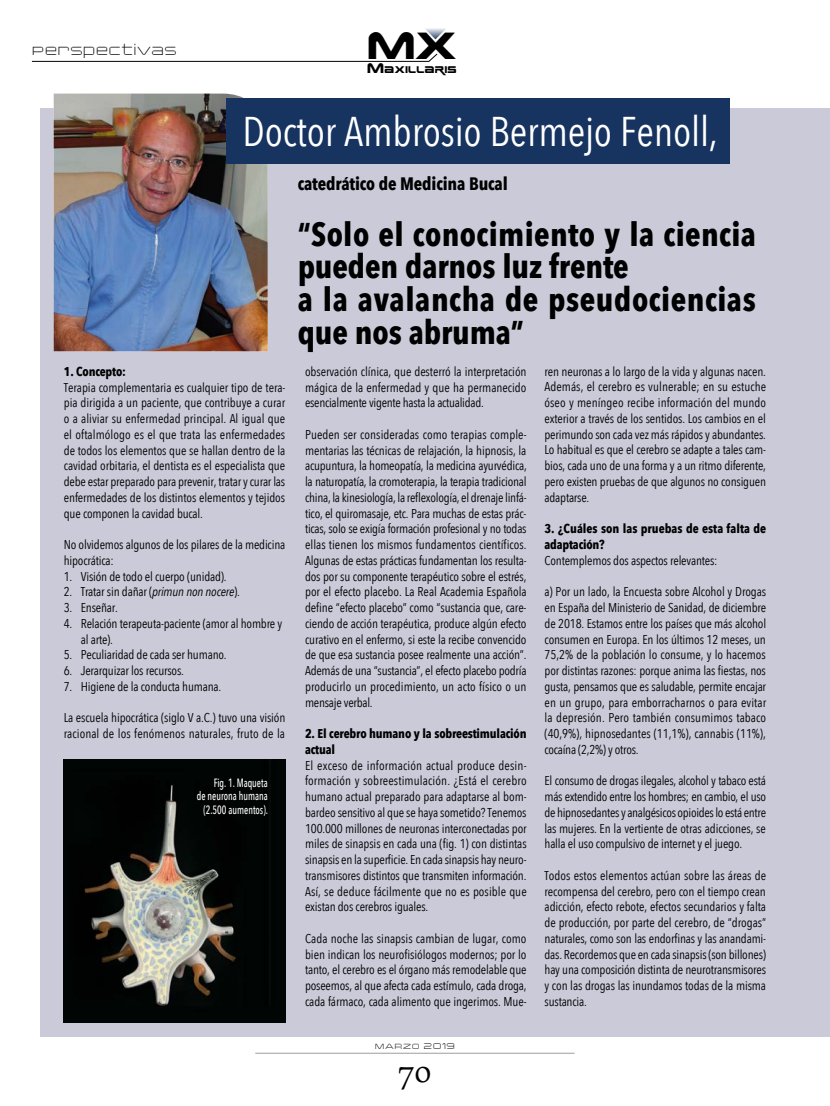
<style>
.page{position:relative;width:830px;height:1106px;background:#fff}
.page>*{position:absolute;margin:0;border:0;box-sizing:border-box;transform-origin:0 0}
.t1{font:42.6px "Gabriola";color:#000}
.t2{font:41.4px "Avenir Next Condensed";letter-spacing:-.005em;color:#fff}
.t3{font:37.5px "Earth Normal";color:#000}
.t4{font:700 32.85px/32.8px "Avenir Next Condensed";letter-spacing:.01em;color:#000}
.t5{font:700 18px "Avenir Next Condensed";letter-spacing:-.01em;color:#000}
.t6{font:300 15px "Changeling";letter-spacing:.025em;color:#000}
.t7{font:12.75px/15.8px "Avenir Next Condensed";letter-spacing:-.015em;color:#000;text-align:justify}
.t8{font:700 12.75px/15.8px "Avenir Next Condensed";letter-spacing:-.015em;color:#000}
.t9{font:12.75px/15.8px "Avenir Next Condensed";letter-spacing:.005em;color:#000}
.t10{font:500 12px/13.5px "Avenir Next Condensed";color:#fff;text-align:right;scale:.8 1}
.t11{font:9.6px "Earth Normal";letter-spacing:.035em;color:#000;scale:.95 1}
.t12{font:300 9.45px "Changeling";letter-spacing:.07em;color:#000}
.s1{font-size:13.8px}
.s2{font-style:italic}
.s3{font-size:10.5px}
</style>
<div class="page">
<hr style="left:255px;top:1053px;width:319px;height:1px;background:#9d9d9c">
<svg style="left:31px;top:53px;width:406px;height:9px"></svg>
<svg style="left:425px;top:28px;width:21px;height:11px"></svg>
<div style="left:40px;top:108px;width:789px;height:929px;background:#cacad9"></div>
<img style="left:54px;top:94px;width:213px;height:257px">
<div style="left:225px;top:99px;width:504px;height:65px;background:#16345f"></div>
<img style="left:64px;top:759px;width:221px;height:263px">
<p class="t6" style="left:32px;top:43px;width:146px">Perspectivas</p>
<h3 class="t3" style="left:367px;top:19px;width:91px">MX</h3>
<p class="t11" style="left:367px;top:63px;width:96px"><span class="s1">M</span>AXILLARIS</p>
<h2 class="t2" style="left:242px;top:96px;width:476px">Doctor Ambrosio Bermejo Fenoll,</h2>
<h3 class="t5" style="left:297px;top:173px;width:211px">catedrático de Medicina Bucal</h3>
<h3 class="t4" style="left:297px;top:217px;width:460px">“Solo el conocimiento y la ciencia pueden darnos luz frente<br>a la avalancha de pseudociencias que nos abruma”</h3>
<p class="t8" style="left:64px;top:363px;width:64px">1. Concepto:</p>
<p class="t7" style="left:64px;top:379px;width:223px">Terapia complementaria es cualquier tipo de tera&shy;pia dirigida a un paciente, que contribuye a curar o a aliviar su enfermedad principal. Al igual que el oftalmólogo es el que trata las enfermedades de todos los elementos que se hallan dentro de la cavidad orbitaria, el dentista es el especialista que debe estar preparado para prevenir, tratar y curar las enfermedades de los distintos elementos y tejidos que componen la cavidad bucal.</p>
<p class="t7" style="left:64px;top:536px;width:223px">No olvidemos algunos de los pilares de la medicina hipocrática:</p>
<p class="t7" style="left:64px;top:567px;width:164px">1. Visión de todo el cuerpo (unidad).</p>
<p class="t7" style="left:64px;top:583px;width:177px">2. Tratar sin dañar (<span class="s2">primun non nocere</span>).</p>
<p class="t7" style="left:64px;top:599px;width:56px">3. Enseñar.</p>
<p class="t7" style="left:81px;top:615px;width:203px;text-indent:-17px">4. Relación terapeuta-paciente (amor al hombre y al arte).</p>
<p class="t7" style="left:64px;top:646px;width:164px">5. Peculiaridad de cada ser humano.</p>
<p class="t7" style="left:64px;top:662px;width:122px">6. Jerarquizar los recursos.</p>
<p class="t7" style="left:64px;top:678px;width:159px">7. Higiene de la conducta humana.</p>
<p class="t9" style="left:64px;top:709px;width:223px">La escuela hipocrática (siglo V a.C.) tuvo una visión racional de los fenómenos naturales, fruto de la</p>
<p class="t10" style="left:197px;top:776px;width:90px">Fig. 1. Maqueta<br>de neurona humana (2.500 aumentos).</p>
<p class="t7" style="left:305px;top:363px;width:223px">observación clínica, que desterró la interpretación mágica de la enfermedad y que ha permanecido esencialmente vigente hasta la actualidad.</p>
<p class="t7" style="left:305px;top:426px;width:223px">Pueden ser consideradas como terapias comple&shy;mentarias las técnicas de relajación, la hipnosis, la acupuntura, la homeopatía, la medicina ayurvédica, la naturopatía, la cromoterapia, la terapia tradicional china, la kinesiología, la reflexología, el drenaje linfá&shy;tico, el quiromasaje, etc. Para muchas de estas prác&shy;ticas, solo se exigía formación profesional y no todas ellas tienen los mismos fundamentos científicos.<br>Algunas de estas prácticas fundamentan los resulta&shy;dos por su componente terapéutico sobre el estrés, por el efecto placebo. La Real Academia Española define “efecto placebo” como “sustancia que, care&shy;ciendo de acción terapéutica, produce algún efecto curativo en el enfermo, si este la recibe convencido de que esa sustancia posee realmente una acción”.<br>Además de una “sustancia”, el efecto placebo podría producirlo un procedimiento, un acto físico o un mensaje verbal.</p>
<p class="t8" style="left:305px;top:725px;width:223px">2. El cerebro humano y la sobreestimulación actual</p>
<p class="t7" style="left:305px;top:756px;width:223px">El exceso de información actual produce desin&shy;formación y sobreestimulación. ¿Está el cerebro humano actual preparado para adaptarse al bom&shy;bardeo sensitivo al que se haya sometido? Tenemos 100.000 millones de neuronas interconectadas por miles de sinapsis en cada una (fig. 1) con distintas sinapsis en la superficie. En cada sinapsis hay neuro&shy;transmisores distintos que transmiten información.<br>Así, se deduce fácilmente que no es posible que existan dos cerebros iguales.</p>
<p class="t7" style="left:305px;top:930px;width:223px">Cada noche las sinapsis cambian de lugar, como bien indican los neurofisiólogos modernos; por lo tanto, el cerebro es el órgano más remodelable que poseemos, al que afecta cada estímulo, cada droga, cada fármaco, cada alimento que ingerimos. Mue-</p>
<p class="t12" style="left:374px;top:1040px;width:82px">marzo <span class="s3">2019</span></p>
<h1 class="t1" style="left:398px;top:1042px;width:35px">70</h1>
<p class="t7" style="left:544px;top:363px;width:223px">ren neuronas a lo largo de la vida y algunas nacen.<br>Además, el cerebro es vulnerable; en su estuche óseo y meníngeo recibe información del mundo exterior a través de los sentidos. Los cambios en el perimundo son cada vez más rápidos y abundantes.<br>Lo habitual es que el cerebro se adapte a tales cam&shy;bios, cada uno de una forma y a un ritmo diferente, pero existen pruebas de que algunos no consiguen adaptarse.</p>
<p class="t8" style="left:544px;top:521px;width:223px">3. ¿Cuáles son las pruebas de esta falta de adaptación?</p>
<p class="t7" style="left:544px;top:552px;width:174px">Contemplemos dos aspectos relevantes:</p>
<p class="t7" style="left:544px;top:583px;width:223px">a) Por un lado, la Encuesta sobre Alcohol y Drogas en España del Ministerio de Sanidad, de diciembre de 2018. Estamos entre los países que más alcohol consumen en Europa. En los últimos 12 meses, un 75,2% de la población lo consume, y lo hacemos por distintas razones: porque anima las fiestas, nos gusta, pensamos que es saludable, permite encajar en un grupo, para emborracharnos o para evitar la depresión. Pero también consumimos tabaco (40,9%), hipnosedantes (11,1%), cannabis (11%), cocaína (2,2%) y otros.</p>
<p class="t7" style="left:544px;top:772px;width:223px">El consumo de drogas ilegales, alcohol y tabaco está más extendido entre los hombres; en cambio, el uso de hipnosedantes y analgésicos opioides lo está entre las mujeres. En la vertiente de otras adicciones, se halla el uso compulsivo de internet y el juego.</p>
<p class="t7" style="left:544px;top:867px;width:223px">Todos estos elementos actúan sobre las áreas de recompensa del cerebro, pero con el tiempo crean adicción, efecto rebote, efectos secundarios y falta de producción, por parte del cerebro, de “drogas” naturales, como son las endorfinas y las anandami&shy;das. Recordemos que en cada sinapsis (son billones) hay una composición distinta de neurotransmisores y con las drogas las inundamos todas de la misma sustancia.</p>
</div>
